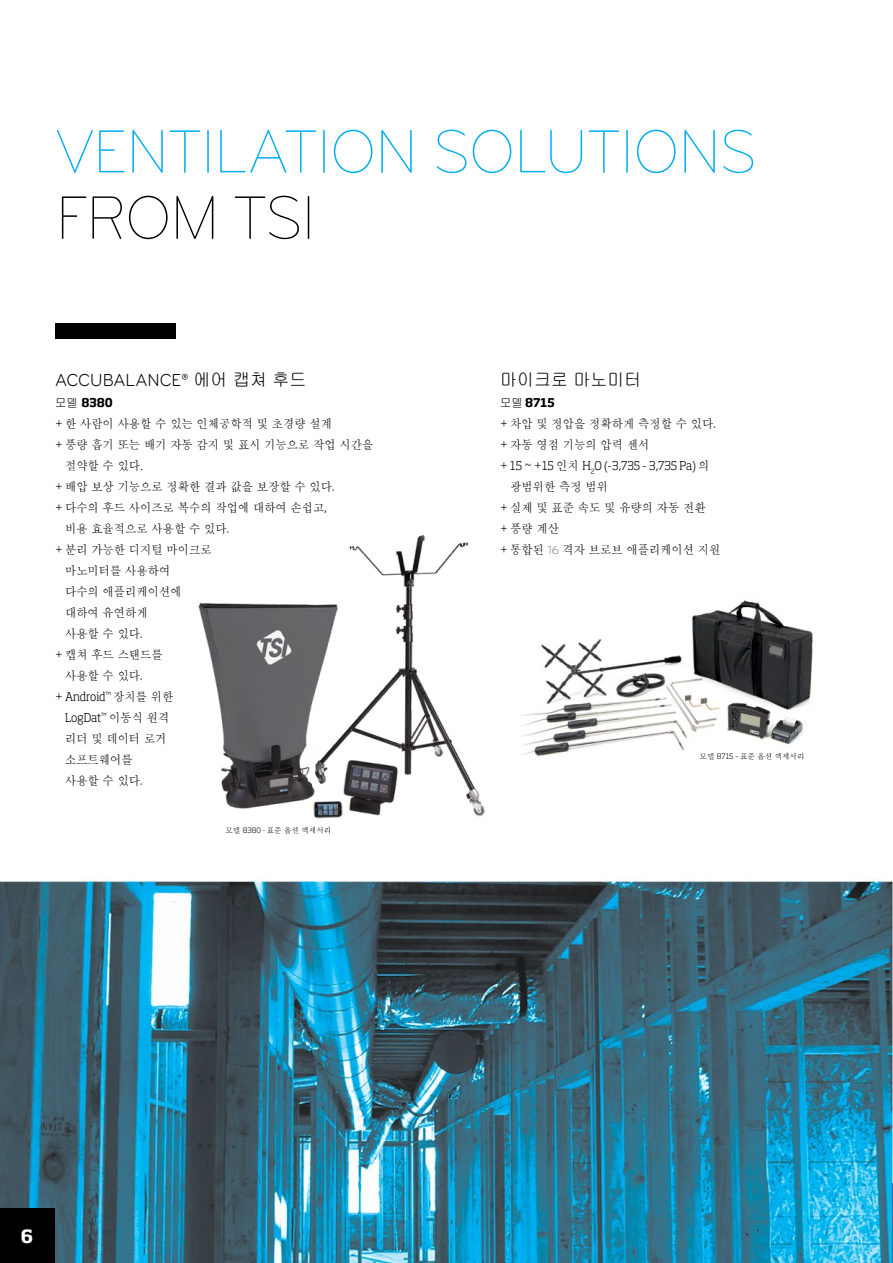
<style>
.page{position:relative;width:893px;height:1263px;background:#fff}
.page>*{position:absolute;margin:0;border:0;box-sizing:border-box;transform-origin:0 0}
.t1{font:300 63px "Bryant Pro";letter-spacing:-.02em;color:#00aeef;scale:.93 1}
.t2{font:300 63px "Bryant Pro";letter-spacing:-.02em;color:#000;scale:.93 1}
.t3{font:18px "Bryant Pro";color:#000;scale:.94 1}
.t4{font:18px "Gulim";color:#000;scale:.94 1}
.t5{font:700 18px "Soho Std";color:#fff}
.t6{font:12px/21px "Batang";color:#000;scale:.94 1}
.t7{font:300 12px/21px "Soho Std";color:#000;text-align:center;scale:.94 1}
.t8{font:700 12px "Soho Std";color:#000;scale:.94 1}
.t9{font:7.5px "Batang";color:#000}
.s1{font-family:"Gulim"}
.s2{font-family:"Gulim";font-weight:400}
.s3{font-family:"Soho Std";font-weight:300}
.s4{font-family:"Batang";font-weight:400}
.s5{font-family:"Bryant Pro";font-weight:300}
</style>
<div class="page">
<img style="left:0;top:323px;width:893px;height:940px">
<img style="left:504px;top:588px;width:323px;height:181px">
<img style="left:175px;top:515px;width:329px;height:323px">
<div style="left:0;top:1209px;width:54px;height:54px;background:#000"></div>
<div style="left:55px;top:324px;width:120px;height:15px;background:#000"></div>
<h1 class="t1" style="left:56px;top:115px;width:755px">VENTILATION SOLUTIONS</h1>
<h1 class="t2" style="left:56px;top:181px;width:281px">FROM TSI</h1>
<h2 class="t3" style="left:55px;top:369px;width:269px">ACCUBALANCE® <span class="s1">에어 캡쳐 후드</span></h2>
<p class="t8" style="left:55px;top:395px;width:63px"><span class="s2">모델</span> 8380</p>
<p class="t6" style="left:55px;top:413px;width:296px"><span class="s3">+</span> 한 사람이 사용할 수 있는 인체공학적 및 초경량 설계</p>
<p class="t6" style="left:55px;top:434px;width:340px"><span class="s3">+</span> 풍량 흡기 또는 배기 자동 감지 및 표시 기능으로 작업 시간을</p>
<p class="t6" style="left:65px;top:455px;width:85px">절약할 수 있다.</p>
<p class="t6" style="left:55px;top:476px;width:298px"><span class="s3">+</span> 배압 보상 기능으로 정확한 결과 값을 보장할 수 있다<span class="s3">.</span></p>
<p class="t6" style="left:55px;top:497px;width:291px"><span class="s3">+</span> 다수의 후드 사이즈로 복수의 작업에 대하여 손쉽고<span class="s3">,</span></p>
<p class="t6" style="left:65px;top:518px;width:176px">비용 효율적으로 사용할 수 있다<span class="s3">.</span></p>
<p class="t6" style="left:55px;top:539px;width:168px"><span class="s3">+</span> 분리 가능한 디지털 마이크로</p>
<p class="t6" style="left:65px;top:560px;width:113px">마노미터를 사용하여</p>
<p class="t6" style="left:65px;top:581px;width:125px">다수의 애플리케이션에</p>
<p class="t6" style="left:65px;top:602px;width:89px">대하여 유연하게</p>
<p class="t6" style="left:65px;top:623px;width:84px">사용할 수 있다<span class="s3">.</span></p>
<p class="t6" style="left:55px;top:644px;width:116px"><span class="s3">+</span> 캡쳐 후드 스탠드를</p>
<p class="t6" style="left:65px;top:665px;width:84px">사용할 수 있다<span class="s3">.</span></p>
<p class="t7" style="left:55px;top:686px;width:127px">+ Android<sup>™</sup> <span class="s4">장치를 위한<br></span>LogDat<sup>™</sup> <span class="s4">이동식 원격</span></p>
<p class="t6" style="left:65px;top:728px;width:109px">리더 및 데이터 로거 소프트웨어를 사용할 수 있다<span class="s3">.</span></p>
<p class="t9" style="left:225px;top:827px;width:107px">모델 <span class="s3">8380 -</span> 표준 옵션 액세서리</p>
<h2 class="t4" style="left:500px;top:370px;width:151px">마이크로 마노미터</h2>
<p class="t8" style="left:500px;top:395px;width:59px"><span class="s2">모델</span> 8715</p>
<p class="t6" style="left:500px;top:413px;width:230px"><span class="s3">+</span> 차압 및 정압을 정확하게 측정할 수 있다<span class="s3">. +</span> 자동 영점 기능의 압력 센서</p>
<p class="t7" style="left:500px;top:455px;width:224px">+ 15 ~ +15 <span class="s4">인치</span> H<sub>2</sub>O (-3,735 - 3,735 Pa) <span class="s4">의</span></p>
<p class="t6" style="left:500px;top:476px;width:236px;text-indent:10px">광범위한 측정 범위<br><span class="s3">+</span> 실제 및 표준 속도 및 유량의 자동 전환<br><span class="s3">+</span> 풍량 계산<br><span class="s3">+</span> 통합된 <span class="s5">16</span> 격자 브로브 애플리케이션 지원</p>
<p class="t9" style="left:700px;top:752px;width:106px">모델 <span class="s3">8715 –</span> 표준 옵션 액세서리</p>
<h2 class="t5" style="left:21px;top:1225px;width:14px">6</h2>
</div>
